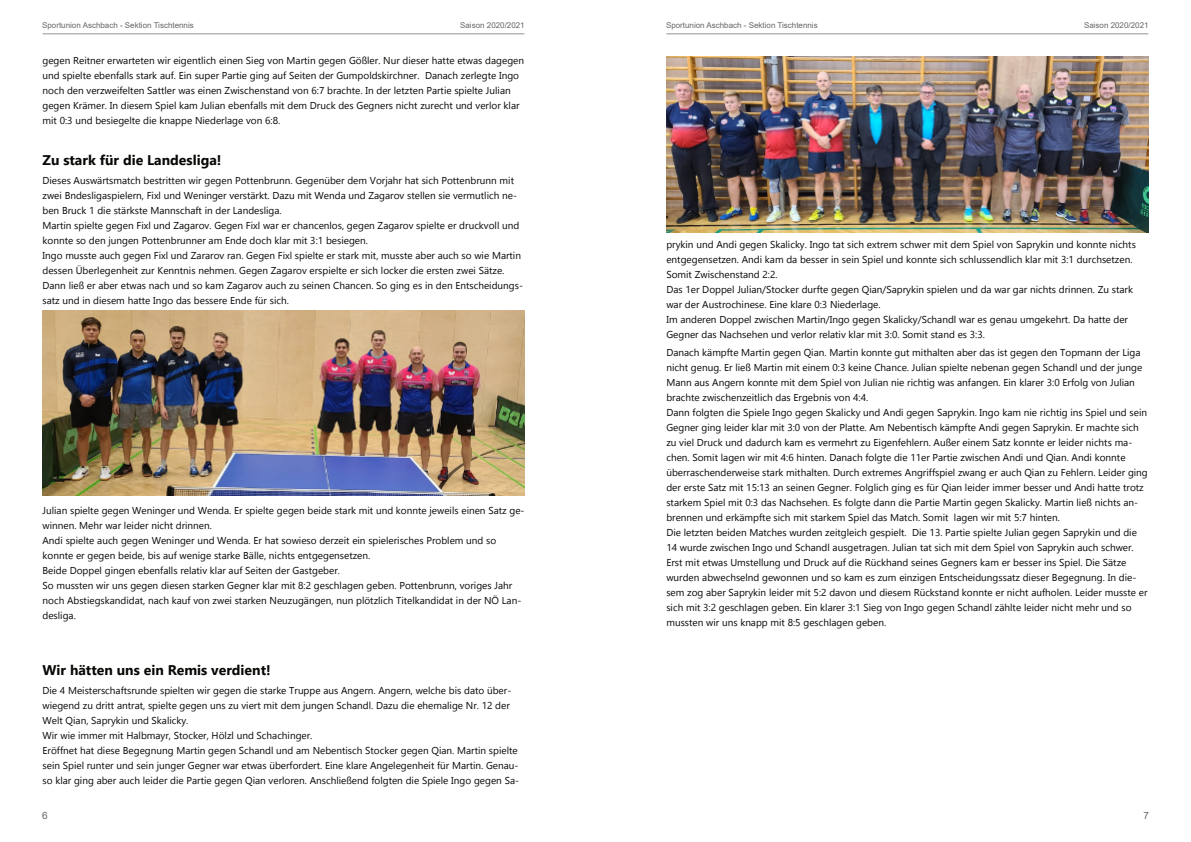
<style>
.page{position:relative;width:1191px;height:842px;background:#fff}
.page>*{position:absolute;margin:0;border:0;box-sizing:border-box;transform-origin:0 0}
.t1{font:700 14px "Gadugi";color:#080704}
.t2{font:10px/15px "Gadugi";color:#080704}
.t3{font:10px "Arial";color:#676665}
.t4{font:8px "Arial";color:#676665}
</style>
<div class="page">
<hr style="left:666px;top:34px;width:482px;height:1px;background:#929497">
<hr style="left:43px;top:34px;width:481px;height:1px;background:#929497">
<img style="left:43px;top:311px;width:481px;height:184px">
<img style="left:666px;top:57px;width:482px;height:175px">
<p class="t4" style="left:42px;top:23px;width:153px">Sportunion Aschbach - Sektion Tischtennis</p>
<p class="t4" style="left:460px;top:23px;width:66px">Saison 2020/2021</p>
<p class="t4" style="left:666px;top:23px;width:153px">Sportunion Aschbach - Sektion Tischtennis</p>
<p class="t4" style="left:1084px;top:23px;width:66px">Saison 2020/2021</p>
<p class="t2" style="left:43px;top:54px;width:483px">gegen Reitner erwarteten wir eigentlich einen Sieg von Martin gegen Gößler. Nur dieser hatte etwas dagegen und spielte ebenfalls stark auf. Ein super Partie ging auf Seiten der Gumpoldskirchner. Danach zerlegte Ingo noch den verzweifelten Sattler was einen Zwischenstand von 6:7 brachte. In der letzten Partie spielte Julian gegen Krämer. In diesem Spiel kam Julian ebenfalls mit dem Druck des Gegners nicht zurecht und verlor klar mit 0:3 und besiegelte die knappe Niederlage von 6:8.</p>
<h1 class="t1" style="left:43px;top:155px;width:180px">Zu stark für die Landesliga!</h1>
<p class="t2" style="left:43px;top:174px;width:482px">Dieses Auswärtsmatch bestritten wir gegen Pottenbrunn. Gegenüber dem Vorjahr hat sich Pottenbrunn mit zwei Bndesligaspielern, Fixl und Weninger verstärkt. Dazu mit Wenda und Zagarov stellen sie vermutlich ne&shy;ben Bruck 1 die stärkste Mannschaft in der Landesliga.<br>Martin spielte gegen Fixl und Zagarov. Gegen Fixl war er chancenlos, gegen Zagarov spielte er druckvoll und konnte so den jungen Pottenbrunner am Ende doch klar mit 3:1 besiegen.<br>Ingo musste auch gegen Fixl und Zararov ran. Gegen Fixl spielte er stark mit, musste aber auch so wie Martin dessen Überlegenheit zur Kenntnis nehmen. Gegen Zagarov erspielte er sich locker die ersten zwei Sätze.<br>Dann ließ er aber etwas nach und so kam Zagarov auch zu seinen Chancen. So ging es in den Entscheidungs&shy;satz und in diesem hatte Ingo das bessere Ende für sich.</p>
<p class="t2" style="left:666px;top:237px;width:471px">prykin und Andi gegen Skalicky. Ingo tat sich extrem schwer mit dem Spiel von Saprykin und konnte nichts entgegensetzen. Andi kam da besser in sein Spiel und konnte sich schlussendlich klar mit 3:1 durchsetzen.<br>Somit Zwischenstand 2:2.<br>Das 1er Doppel Julian/Stocker durfte gegen Qian/Saprykin spielen und da war gar nichts drinnen. Zu stark war der Austrochinese. Eine klare 0:3 Niederlage.<br>Im anderen Doppel zwischen Martin/Ingo gegen Skalicky/Schandl war es genau umgekehrt. Da hatte der Gegner das Nachsehen und verlor relativ klar mit 3:0. Somit stand es 3:3.</p>
<p class="t2" style="left:666px;top:346px;width:483px">Danach kämpfte Martin gegen Qian. Martin konnte gut mithalten aber das ist gegen den Topmann der Liga nicht genug. Er ließ Martin mit einem 0:3 keine Chance. Julian spielte nebenan gegen Schandl und der junge Mann aus Angern konnte mit dem Spiel von Julian nie richtig was anfangen. Ein klarer 3:0 Erfolg von Julian brachte zwischenzeitlich das Ergebnis von 4:4.<br>Dann folgten die Spiele Ingo gegen Skalicky und Andi gegen Saprykin. Ingo kam nie richtig ins Spiel und sein Gegner ging leider klar mit 3:0 von der Platte. Am Nebentisch kämpfte Andi gegen Saprykin. Er machte sich zu viel Druck und dadurch kam es vermehrt zu Eigenfehlern. Außer einem Satz konnte er leider nichts ma&shy;chen. Somit lagen wir mit 4:6 hinten. Danach folgte die 11er Partie zwischen Andi und Qian. Andi konnte überraschenderweise stark mithalten. Durch extremes Angriffspiel zwang er auch Qian zu Fehlern. Leider ging der erste Satz mit 15:13 an seinen Gegner. Folglich ging es für Qian leider immer besser und Andi hatte trotz starkem Spiel mit 0:3 das Nachsehen. Es folgte dann die Partie Martin gegen Skalicky. Martin ließ nichts an&shy;brennen und erkämpfte sich mit starkem Spiel das Match. Somit lagen wir mit 5:7 hinten.<br>Die letzten beiden Matches wurden zeitgleich gespielt. Die 13. Partie spielte Julian gegen Saprykin und die 14 wurde zwischen Ingo und Schandl ausgetragen. Julian tat sich mit dem Spiel von Saprykin auch schwer.<br>Erst mit etwas Umstellung und Druck auf die Rückhand seines Gegners kam er besser ins Spiel. Die Sätze wurden abwechselnd gewonnen und so kam es zum einzigen Entscheidungssatz dieser Begegnung. In die&shy;sem zog aber Saprykin leider mit 5:2 davon und diesem Rückstand konnte er nicht aufholen. Leider musste er sich mit 3:2 geschlagen geben. Ein klarer 3:1 Sieg von Ingo gegen Schandl zählte leider nicht mehr und so mussten wir uns knapp mit 8:5 geschlagen geben.</p>
<p class="t2" style="left:43px;top:504px;width:483px">Julian spielte gegen Weninger und Wenda. Er spielte gegen beide stark mit und konnte jeweils einen Satz ge&shy;winnen. Mehr war leider nicht drinnen.<br>Andi spielte auch gegen Weninger und Wenda. Er hat sowieso derzeit ein spielerisches Problem und so konnte er gegen beide, bis auf wenige starke Bälle, nichts entgegensetzen.<br>Beide Doppel gingen ebenfalls relativ klar auf Seiten der Gastgeber.<br>So mussten wir uns gegen diesen starken Gegner klar mit 8:2 geschlagen geben. Pottenbrunn, voriges Jahr noch Abstiegskandidat, nach kauf von zwei starken Neuzugängen, nun plötzlich Titelkandidat in der NÖ Lan&shy;desliga.</p>
<h1 class="t1" style="left:43px;top:665px;width:230px">Wir hätten uns ein Remis verdient!</h1>
<p class="t2" style="left:43px;top:684px;width:478px">Die 4 Meisterschaftsrunde spielten wir gegen die starke Truppe aus Angern. Angern, welche bis dato über&shy;wiegend zu dritt antrat, spielte gegen uns zu viert mit dem jungen Schandl. Dazu die ehemalige Nr. 12 der Welt Qian, Saprykin und Skalicky.<br>Wir wie immer mit Halbmayr, Stocker, Hölzl und Schachinger.<br>Eröffnet hat diese Begegnung Martin gegen Schandl und am Nebentisch Stocker gegen Qian. Martin spielte sein Spiel runter und sein junger Gegner war etwas überfordert. Eine klare Angelegenheit für Martin. Genau&shy;so klar ging aber auch leider die Partie gegen Qian verloren. Anschließend folgten die Spiele Ingo gegen Sa-</p>
<p class="t3" style="left:42px;top:812px;width:7px">6</p>
<p class="t3" style="left:1143px;top:812px;width:7px">7</p>
</div>
